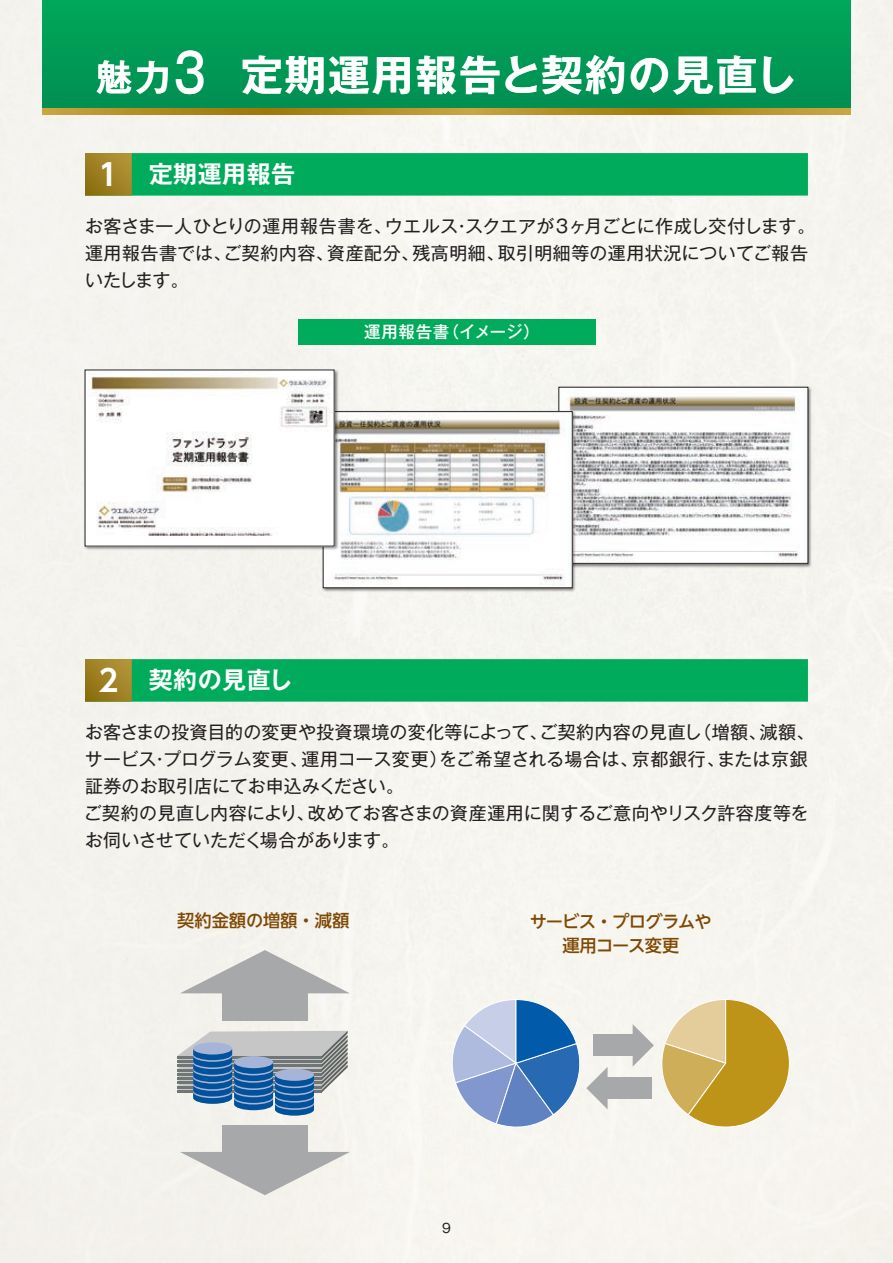
<style>
.page{position:relative;width:893px;height:1263px;background:#f5f4ee}
.page>*{position:absolute;margin:0;border:0;box-sizing:border-box;transform-origin:0 0}
.t1{font:700 42px "Gothic MB101 Pro De";letter-spacing:.04em;color:#fff}
.t2{font:700 30px "UD Shin Go NT Pro De";color:#fff}
.t3{font:700 24px "Gothic MB101 Pro De";letter-spacing:.02em;color:#fff}
.t4{font:18px/27px "Gothic MB101 Pro";letter-spacing:.01em;color:#231f20}
.t5{font:500 17.25px/24px "UD Shin Go NT Pro";letter-spacing:-.035em;color:#7f4803;text-align:center}
.t6{font:500 17.25px "UD Shin Go NT Pro";color:#7f4803}
.t7{font:500 16.5px "Gothic MB101 Pro";letter-spacing:.04em;color:#fff}
.t8{font:12.75px "Gothic MB101 Pro";color:#231f20}
.s1{font-size:36px}
.s2{font-family:"Gothic MB101 Pro";font-weight:500;font-size:52.5px}
.s3{font-family:"UD Shin Go NT Pro De";font-size:30px}
</style>
<div class="page">
<div style="left:43px;top:0;width:807px;height:115px;background:#009b56"></div>
<div style="left:85px;top:153px;width:723px;height:43px;background:#00ab5b"></div>
<svg style="left:85px;top:153px;width:47px;height:43px;background:#9e8226"></svg>
<div style="left:85px;top:659px;width:723px;height:43px;background:#00ab5b"></div>
<svg style="left:85px;top:659px;width:47px;height:43px;background:#9e8226"></svg>
<div style="left:222px;top:982px;width:85px;height:38px;background:#a7a8a9"></div>
<svg style="left:180px;top:950px;width:170px;height:43px"></svg>
<div style="left:222px;top:1125px;width:85px;height:38px;background:#a7a8a9"></div>
<svg style="left:180px;top:1152px;width:170px;height:43px"></svg>
<div style="left:593px;top:1035px;width:43px;height:21px;background:#a7a8a9"></div>
<div style="left:605px;top:1077px;width:46px;height:22px;background:#a7a8a9"></div>
<img style="left:556px;top:384px;width:258px;height:185px">
<img style="left:561px;top:389px;width:245px;height:173px">
<div style="left:559px;top:387px;width:249px;height:177px;border:1px solid #231f20"></div>
<img style="left:320px;top:409px;width:258px;height:184px">
<img style="left:325px;top:414px;width:245px;height:172px">
<div style="left:323px;top:411px;width:249px;height:177px;border:1px solid #231f20"></div>
<img style="left:82px;top:367px;width:258px;height:185px">
<img style="left:87px;top:372px;width:245px;height:172px">
<svg style="left:633px;top:998px;width:157px;height:130px"></svg>
<svg style="left:449px;top:999px;width:159px;height:131px"></svg>
<div style="left:298px;top:319px;width:297px;height:25px;background:#00ab5b"></div>
<svg style="left:177px;top:1031px;width:171px;height:84px;background:#88a0b9"></svg>
<svg style="left:43px;top:108px;width:807px;height:7px;background:#b28e25"></svg>
<h1 class="t1" style="left:96px;top:40px;width:702px"><span class="s1">魅力</span><span class="s2">3</span> 定期運用報告と契約の見直し</h1>
<h2 class="t2" style="left:98px;top:151px;width:21px">1</h2>
<h3 class="t3" style="left:149px;top:154px;width:148px">定期運用報告</h3>
<p class="t4" style="left:85px;top:210px;width:732px">お客さま一人ひとりの運用報告書を、ウエルス・スクエアが3ヶ月ごとに作成し交付します。運用報告書では、ご契約内容、資産配分、残高明細、取引明細等の運用状況についてご報告いたします。</p>
<p class="t7" style="left:364px;top:318px;width:177px">運用報告書（イメージ）</p>
<h3 class="t3" style="left:98px;top:660px;width:196px"><span class="s3">2</span> 契約の見直し</h3>
<p class="t4" style="left:84px;top:716px;width:732px">お客さまの投資目的の変更や投資環境の変化等によって、ご契約内容の見直し（増額、減額、サービス・プログラム変更、運用コース変更）をご希望される場合は、京都銀行、または京銀証券のお取引店にてお申込みください。<br>ご契約の見直し内容により、改めてお客さまの資産運用に関するご意向やリスク許容度等をお伺いさせていただく場合があります。</p>
<p class="t6" style="left:177px;top:906px;width:174px">契約金額の増額・減額</p>
<p class="t5" style="left:530px;top:909px;width:184px">サービス・プログラムや運用コース変更</p>
<p class="t8" style="left:442px;top:1217px;width:10px">9</p>
</div>
